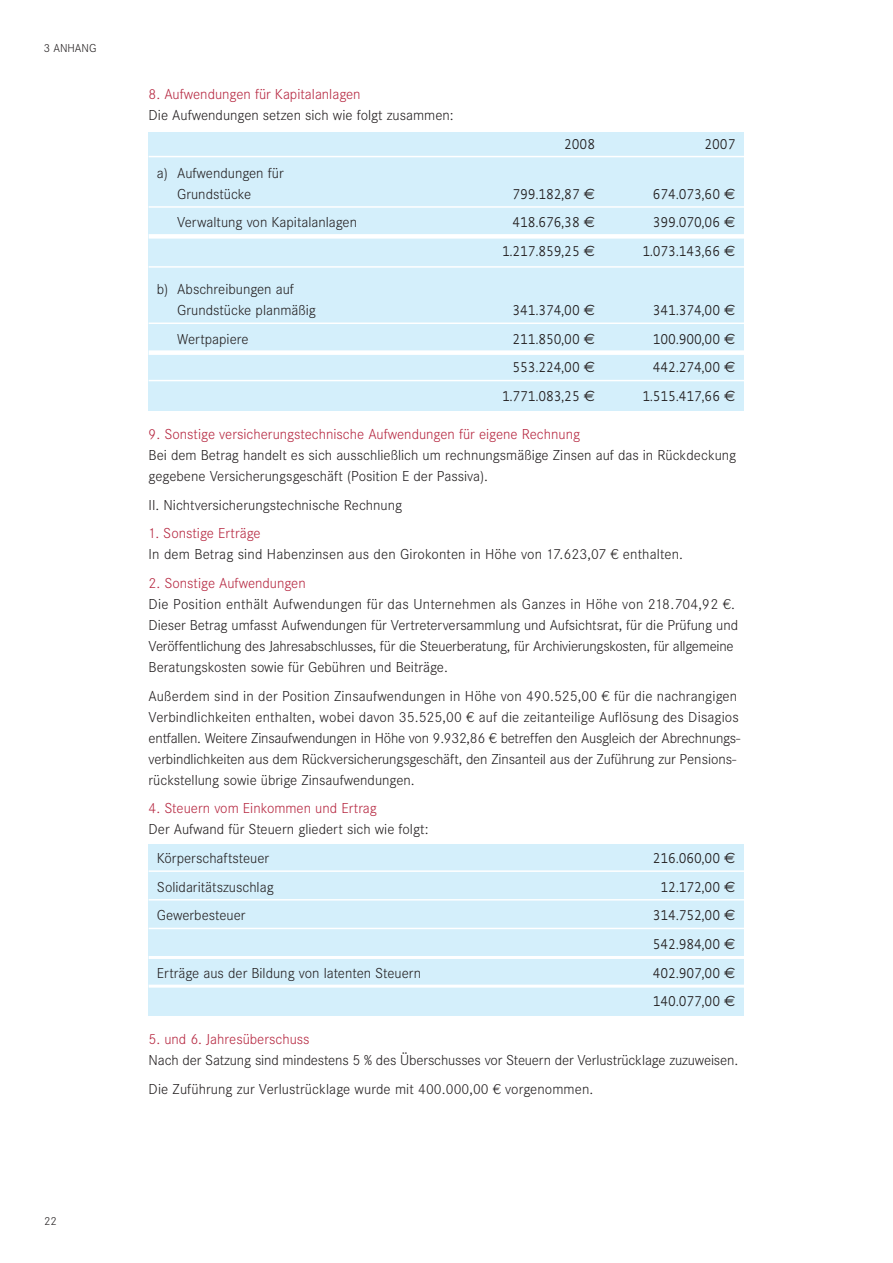
<style>
.page{position:relative;width:893px;height:1263px;background:#fff}
.page>*{position:absolute;margin:0;border:0;box-sizing:border-box;transform-origin:0 0}
.t1{font:300 15px/21px "Corporate S";color:#231f20}
.t2{font:300 15px/28.7px "Strada TF";color:#231f20;scale:.9 1}
.t3{font:300 15px "Corporate S";color:#b62841}
.t4{font:300 12px "Corporate S";color:#231f20}
.s1{font-family:"Euro Sans";font-weight:400}
</style>
<div class="page">
<div style="left:149px;top:844px;width:595px;height:172px;background:#d4effb"></div>
<div style="left:149px;top:132px;width:595px;height:279px;background:#d4effb"></div>
<hr style="left:149px;top:156px;width:595px;height:1px;background:#fff">
<hr style="left:149px;top:206px;width:595px;height:2px;background:#fff">
<div style="left:149px;top:234px;width:595px;height:5px;background:#fff"></div>
<hr style="left:149px;top:266px;width:595px;height:2px;background:#fff">
<hr style="left:149px;top:323px;width:595px;height:1px;background:#fff">
<div style="left:149px;top:350px;width:595px;height:5px;background:#fff"></div>
<hr style="left:149px;top:380px;width:595px;height:1px;background:#fff">
<hr style="left:149px;top:870px;width:595px;height:2px;background:#fff">
<hr style="left:149px;top:899px;width:595px;height:2px;background:#fff">
<hr style="left:149px;top:928px;width:595px;height:1px;background:#fff">
<hr style="left:149px;top:956px;width:595px;height:3px;background:#fff">
<hr style="left:149px;top:985px;width:595px;height:3px;background:#fff">
<p class="t4" style="left:44px;top:44px;width:54px">3 ANHANG</p>
<p class="t4" style="left:44px;top:1217px;width:14px">22</p>
<p class="t3" style="left:149px;top:89px;width:213px">8. Aufwendungen für Kapitalanlagen</p>
<p class="t1" style="left:149px;top:106px;width:307px">Die Aufwendungen setzen sich wie folgt zusammen:</p>
<p class="t1" style="left:177px;top:164px;width:108px;text-indent:-20px">a) Aufwendungen für<br>Grundstücke</p>
<p class="t2" style="left:564px;top:131px;width:36px">2008</p>
<p class="t2" style="left:704px;top:131px;width:36px">2007</p>
<p class="t2" style="left:512px;top:181px;width:93px">799.182,87 <span class="s1">€</span></p>
<p class="t2" style="left:653px;top:181px;width:93px">674.073,60 <span class="s1">€</span></p>
<p class="t1" style="left:177px;top:213px;width:181px">Verwaltung von Kapitalanlagen</p>
<p class="t2" style="left:512px;top:209px;width:93px">418.676,38 <span class="s1">€</span></p>
<p class="t2" style="left:653px;top:209px;width:93px">399.070,06 <span class="s1">€</span></p>
<p class="t2" style="left:502px;top:238px;width:105px">1.217.859,25 <span class="s1">€</span></p>
<p class="t2" style="left:642px;top:238px;width:105px">1.073.143,66 <span class="s1">€</span></p>
<p class="t1" style="left:177px;top:280px;width:140px;text-indent:-20px">b) Abschreibungen auf<br>Grundstücke planmäßig</p>
<p class="t2" style="left:512px;top:297px;width:93px">341.374,00 <span class="s1">€</span></p>
<p class="t2" style="left:653px;top:297px;width:93px">341.374,00 <span class="s1">€</span></p>
<p class="t1" style="left:177px;top:330px;width:73px">Wertpapiere</p>
<p class="t2" style="left:512px;top:325px;width:93px">211.850,00 <span class="s1">€</span></p>
<p class="t2" style="left:653px;top:325px;width:93px">100.900,00 <span class="s1">€</span></p>
<p class="t2" style="left:512px;top:354px;width:93px">553.224,00 <span class="s1">€</span></p>
<p class="t2" style="left:653px;top:354px;width:93px">442.274,00 <span class="s1">€</span></p>
<p class="t2" style="left:502px;top:383px;width:105px">1.771.083,25 <span class="s1">€</span></p>
<p class="t2" style="left:642px;top:383px;width:105px">1.515.417,66 <span class="s1">€</span></p>
<p class="t3" style="left:149px;top:429px;width:433px">9. Sonstige versicherungstechnische Aufwendungen für eigene Rechnung</p>
<p class="t1" style="left:149px;top:446px;width:589px">Bei dem Betrag handelt es sich ausschließlich um rechnungsmäßige Zinsen auf das in Rückdeckung gegebene Versicherungsgeschäft (Position E der Passiva).</p>
<p class="t1" style="left:149px;top:496px;width:255px">II. Nichtversicherungstechnische Rechnung</p>
<p class="t3" style="left:149px;top:528px;width:113px">1. Sonstige Erträge</p>
<p class="t1" style="left:149px;top:545px;width:536px">In dem Betrag sind Habenzinsen aus den Girokonten in Höhe von 17.623,07 € enthalten.</p>
<p class="t3" style="left:149px;top:578px;width:159px">2. Sonstige Aufwendungen</p>
<p class="t1" style="left:149px;top:595px;width:591px">Die Position enthält Aufwendungen für das Unternehmen als Ganzes in Höhe von 218.704,92 €.<br>Dieser Betrag umfasst Aufwendungen für Vertreterversammlung und Aufsichtsrat, für die Prüfung und Veröffentlichung des Jahresabschlusses, für die Steuerberatung, für Archivierungskosten, für allgemeine Beratungskosten sowie für Gebühren und Beiträge.</p>
<p class="t1" style="left:149px;top:687px;width:593px">Außerdem sind in der Position Zinsaufwendungen in Höhe von 490.525,00 € für die nachrangigen Verbindlichkeiten enthalten, wobei davon 35.525,00 € auf die zeitanteilige Auflösung des Disagios entfallen. Weitere Zinsaufwendungen in Höhe von 9.932,86 € betreffen den Ausgleich der Abrechnungs - verbindlichkeiten aus dem Rückversicherungsgeschäft, den Zinsanteil aus der Zuführung zur Pensions - rückstellung sowie übrige Zinsaufwendungen.</p>
<p class="t3" style="left:149px;top:803px;width:230px">4. Steuern vom Einkommen und Ertrag</p>
<p class="t1" style="left:157px;top:816px;width:273px;line-height:28.7px;text-indent:-8px">Der Aufwand für Steuern gliedert sich wie folgt:<br>Körperschaftsteuer</p>
<p class="t2" style="left:653px;top:845px;width:93px">216.060,00 <span class="s1">€</span></p>
<p class="t1" style="left:157px;top:878px;width:118px">Solidaritätszuschlag</p>
<p class="t2" style="left:660px;top:873px;width:85px">12.172,00 <span class="s1">€</span></p>
<p class="t1" style="left:157px;top:906px;width:90px">Gewerbesteuer</p>
<p class="t2" style="left:653px;top:902px;width:93px">314.752,00 <span class="s1">€<br></span>542.984,00 <span class="s1">€</span></p>
<p class="t1" style="left:157px;top:964px;width:266px">Erträge aus der Bildung von latenten Steuern</p>
<p class="t2" style="left:653px;top:959px;width:93px">402.907,00 <span class="s1">€<br></span>140.077,00 <span class="s1">€</span></p>
<p class="t3" style="left:149px;top:1034px;width:162px">5. und 6. Jahresüberschuss</p>
<p class="t1" style="left:149px;top:1047px;width:591px;line-height:28.7px">Nach der Satzung sind mindestens 5 % des Überschusses vor Steuern der Verlustrücklage zuzuweisen.<br>Die Zuführung zur Verlustrücklage wurde mit 400.000,00 € vorgenommen.</p>
</div>
